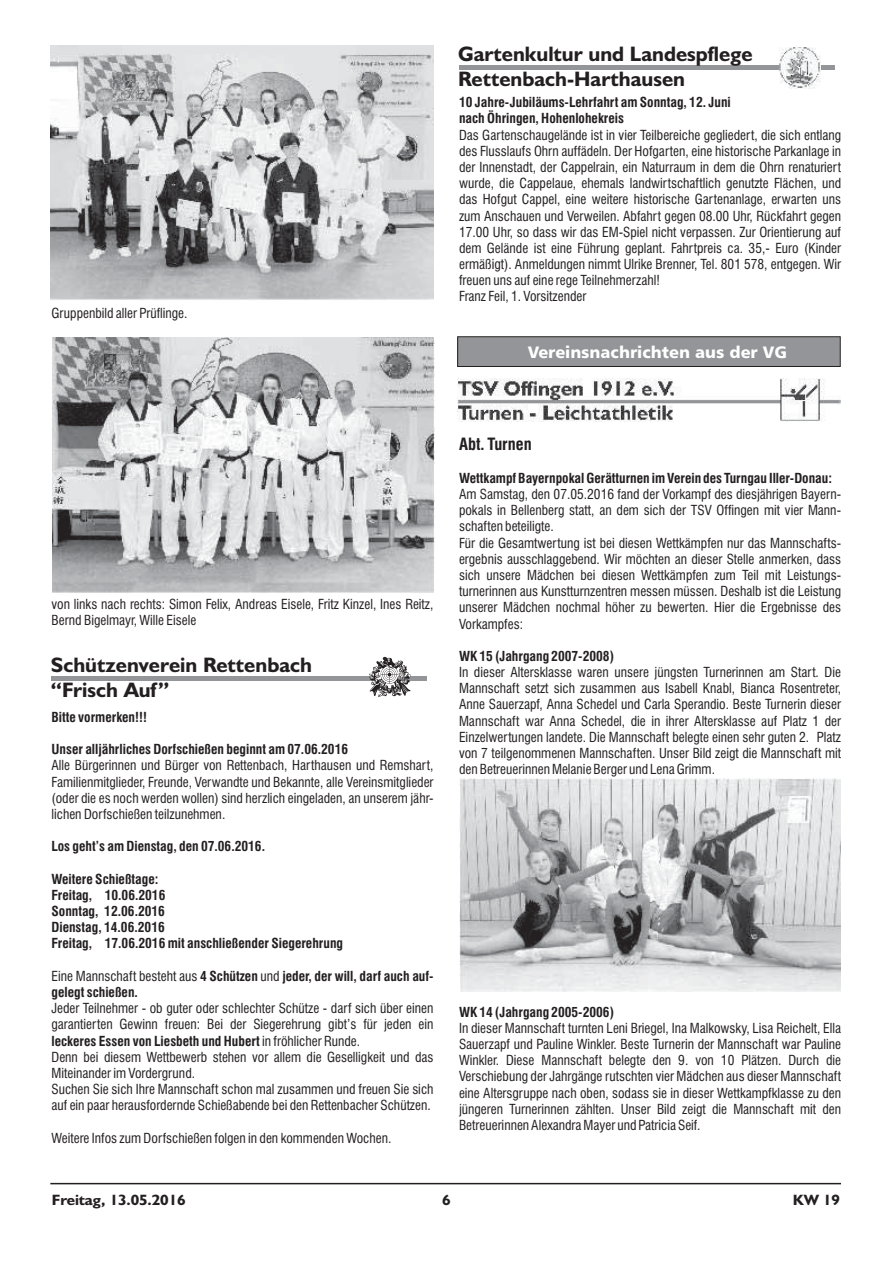
<style>
.page{position:relative;width:893px;height:1263px;background:#fff}
.page>*{position:absolute;margin:0;border:0;box-sizing:border-box;transform-origin:0 0}
.t1{font:700 21px/25.2px "Humanist 521 BT";color:#231f20}
.t2{font:16.5px "Humanist 777 BT Black B";color:#fff}
.t3{font:700 condensed 16.5px "Swiss 721 BT";color:#231f20}
.t4{font:700 15px "Humanist 521 BT";letter-spacing:-.005em;color:#231f20;scale:1.04 1}
.t5{font:condensed 13.5px/16.2px "Swiss 721 BT";color:#231f20}
.t6{font:700 condensed 13.5px/16.2px "Swiss 721 BT";color:#231f20}
.s1{font-weight:400}
.s2{font-weight:700}
</style>
<div class="page">
<hr style="left:50px;top:1183px;width:791px;height:1px;background:#231f20">
<img style="left:51px;top:45px;width:382px;height:255px">
<img style="left:52px;top:337px;width:383px;height:255px">
<div style="left:51px;top:676px;width:376px;height:5px;background:#939598"></div>
<svg style="left:369px;top:656px;width:41px;height:41px"></svg>
<hr style="left:459px;top:66px;width:376px;height:4px;background:#939598">
<img style="left:779px;top:48px;width:41px;height:40px">
<div style="left:458px;top:337px;width:382px;height:29px;background:#939598"></div>
<div style="left:457px;top:336px;width:383px;height:31px;border:1px solid #231f20"></div>
<img style="left:458px;top:378px;width:382px;height:44px">
<img style="left:460px;top:779px;width:381px;height:212px">
<h1 class="t1" style="left:458px;top:44px;width:296px">Gartenkultur und Landespflege<br>Rettenbach-Harthausen</h1>
<p class="t5" style="left:51px;top:306px;width:138px">Gruppenbild aller Prüflinge.</p>
<p class="t6" style="left:459px;top:95px;width:273px">10 Jahre-Jubiläums-Lehrfahrt am Sonntag, 12. Juni nach Öhringen, Hohenlohekreis</p>
<p class="t5" style="left:459px;top:128px;width:384px">Das Gartenschaugelände ist in vier Teilbereiche gegliedert, die sich entlang des Flusslaufs Ohrn auffädeln. Der Hofgarten, eine historische Parkanlage in der Innenstadt, der Cappelrain, ein Naturraum in dem die Ohrn renaturiert wurde, die Cappelaue, ehemals landwirtschaftlich genutzte Flächen, und das Hofgut Cappel, eine weitere historische Gartenanlage, erwarten uns zum Anschauen und Verweilen. Abfahrt gegen 08.00 Uhr, Rückfahrt gegen 17.00 Uhr, so dass wir das EM-Spiel nicht verpassen. Zur Orientierung auf dem Gelände ist eine Führung geplant. Fahrtpreis ca. 35,- Euro (Kinder ermäßigt). Anmeldungen nimmt Ulrike Brenner, Tel. 801 578, entgegen. Wir freuen uns auf eine rege Teilnehmerzahl!<br>Franz Feil, 1. Vorsitzender</p>
<p class="t2" style="left:525px;top:344px;width:251px">Amtl che Bekanntmachungen</p>
<p class="t2" style="left:528px;top:345px;width:261px">Vereinsnachrichten aus der VG</p>
<p class="t5" style="left:51px;top:597px;width:383px">von links nach rechts: Simon Felix, Andreas Eisele, Fritz Kinzel, Ines Reitz,<br>Bernd Bigelmayr, Wille Eisele</p>
<h1 class="t1" style="left:51px;top:655px;width:263px">Schützenverein Rettenbach “Frisch Auf”</h1>
<p class="t6" style="left:51px;top:710px;width:97px">Bitte vormerken!!!</p>
<p class="t6" style="left:51px;top:742px;width:298px">Unser alljährliches Dorfschießen beginnt am 07.06.2016</p>
<p class="t5" style="left:51px;top:759px;width:384px;text-align:justify">Alle Bürgerinnen und Bürger von Rettenbach, Harthausen und Remshart, Familienmitglieder, Freunde, Verwandte und Bekannte, alle Vereinsmitglieder (oder die es noch werden wollen) sind herzlich eingeladen, an unserem jähr&shy;lichen Dorfschießen teilzunehmen.</p>
<p class="t6" style="left:51px;top:839px;width:215px">Los geht’s am Dienstag, den 07.06.2016.</p>
<p class="t6" style="left:51px;top:872px;width:293px">Weitere Schießtage:<br>Freitag, 10.06.2016<br>Sonntag, 12.06.2016<br>Dienstag, 14.06.2016<br>Freitag, 17.06.2016 mit anschließender Siegerehrung</p>
<p class="t6" style="left:51px;top:969px;width:384px"><span class="s1">Eine Mannschaft besteht aus</span> 4 Schützen <span class="s1">und</span> jeder, der will, darf auch auf&shy;gelegt schießen.</p>
<p class="t5" style="left:51px;top:1001px;width:384px">Jeder Teilnehmer - ob guter oder schlechter Schütze - darf sich über einen garantierten Gewinn freuen: Bei der Siegerehrung gibt’s für jeden ein <span class="s2">leckeres Essen von Liesbeth und Hubert</span> in fröhlicher Runde.<br>Denn bei diesem Wettbewerb stehen vor allem die Geselligkeit und das Miteinander im Vordergrund.<br>Suchen Sie sich Ihre Mannschaft schon mal zusammen und freuen Sie sich auf ein paar herausfordernde Schießabende bei den Rettenbacher Schützen.</p>
<p class="t5" style="left:51px;top:1131px;width:341px">Weitere Infos zum Dorfschießen folgen in den kommenden Wochen.</p>
<p class="t3" style="left:459px;top:437px;width:74px">Abt. Turnen</p>
<p class="t6" style="left:459px;top:471px;width:374px">Wettkampf Bayernpokal Gerätturnen im Verein des Turngau Iller-Donau:</p>
<p class="t5" style="left:459px;top:487px;width:384px">Am Samstag, den 07.05.2016 fand der Vorkampf des diesjährigen Bayern&shy;pokals in Bellenberg statt, an dem sich der TSV Offingen mit vier Mann&shy;schaften beteiligte.<br>Für die Gesamtwertung ist bei diesen Wettkämpfen nur das Mannschafts&shy;ergebnis ausschlaggebend. Wir möchten an dieser Stelle anmerken, dass sich unsere Mädchen bei diesen Wettkämpfen zum Teil mit Leistungs&shy;turnerinnen aus Kunstturnzentren messen müssen. Deshalb ist die Leistung unserer Mädchen nochmal höher zu bewerten. Hier die Ergebnisse des Vorkampfes:</p>
<p class="t6" style="left:459px;top:649px;width:157px">WK 15 (Jahrgang 2007-2008)</p>
<p class="t5" style="left:459px;top:665px;width:384px;text-align:justify">In dieser Altersklasse waren unsere jüngsten Turnerinnen am Start. Die Mannschaft setzt sich zusammen aus Isabell Knabl, Bianca Rosentreter, Anne Sauerzapf, Anna Schedel und Carla Sperandio. Beste Turnerin dieser Mannschaft war Anna Schedel, die in ihrer Altersklasse auf Platz 1 der Einzelwertungen landete. Die Mannschaft belegte einen sehr guten 2. Platz von 7 teilgenommenen Mannschaften. Unser Bild zeigt die Mannschaft mit den Betreuerinnen Melanie Berger und Lena Grimm.</p>
<p class="t6" style="left:459px;top:1005px;width:157px">WK 14 (Jahrgang 2005-2006)</p>
<p class="t5" style="left:459px;top:1021px;width:384px;text-align:justify">In dieser Mannschaft turnten Leni Briegel, Ina Malkowsky, Lisa Reichelt, Ella Sauerzapf und Pauline Winkler. Beste Turnerin der Mannschaft war Pauline Winkler. Diese Mannschaft belegte den 9. von 10 Plätzen. Durch die Verschiebung der Jahrgänge rutschten vier Mädchen aus dieser Mannschaft eine Altersgruppe nach oben, sodass sie in dieser Wettkampfklasse zu den jüngeren Turnerinnen zählten. Unser Bild zeigt die Mannschaft mit den Betreuerinnen Alexandra Mayer und Patricia Seif.</p>
<p class="t4" style="left:52px;top:1195px;width:130px">Freitag, 13.05.2016</p>
<p class="t4" style="left:442px;top:1195px;width:10px">6</p>
<p class="t4" style="left:793px;top:1195px;width:47px">KW 19</p>
</div>
